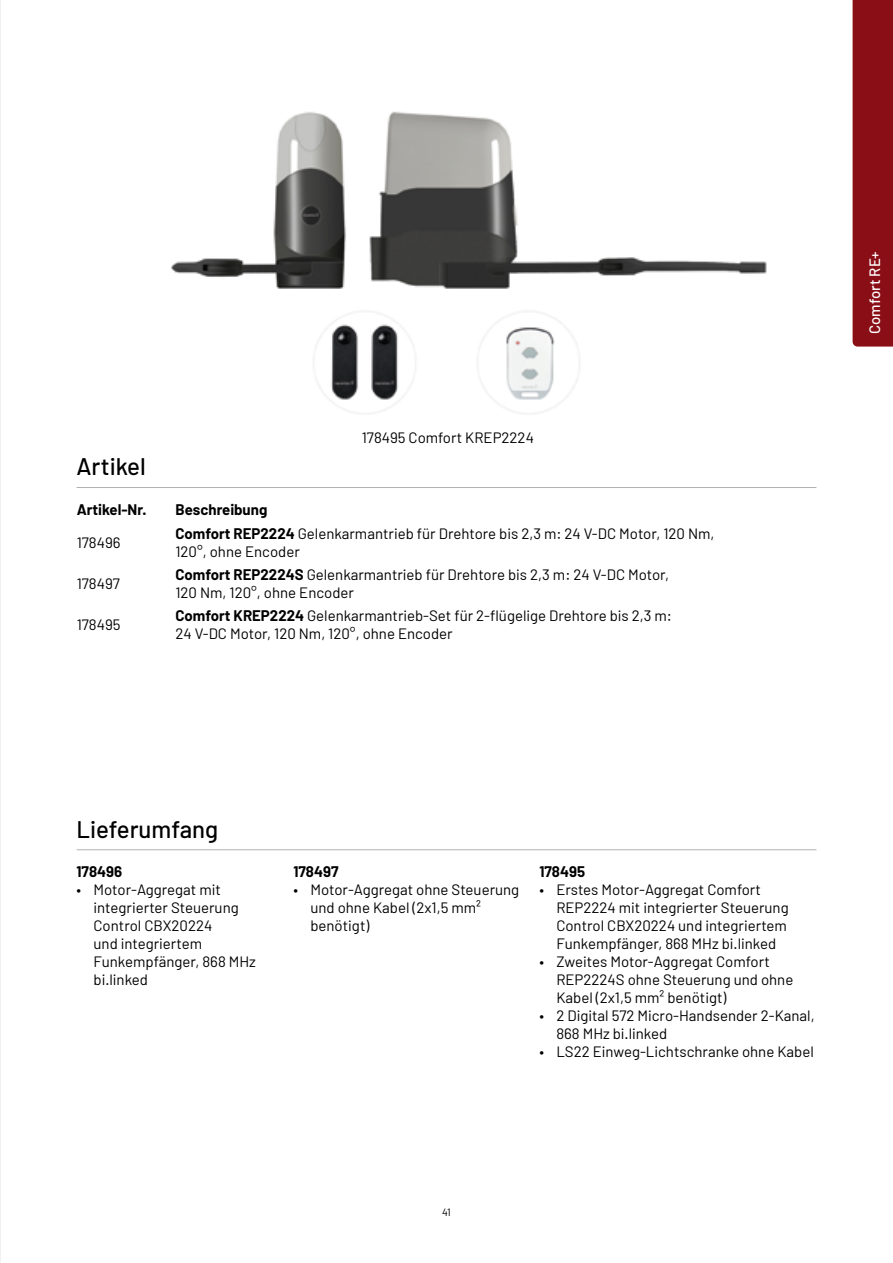
<style>
.page{position:relative;width:893px;height:1263px;background:#fff}
.page>*{position:absolute;margin:0;border:0;box-sizing:border-box;transform-origin:0 0}
.t1{font:500 24px "Barlow";color:#000}
.t2{font:15px/18px "Barlow";color:#000}
.t3{font:700 15px "Barlow";color:#000}
.t4{font:500 15px "Barlow";color:#fff}
.t5{font:10.5px "Barlow";color:#000}
.s1{font-weight:700}
</style>
<div class="page">
<hr style="left:0;top:0;width:1px;height:1263px;background:#e3e3e3">
<div style="left:853px;top:0;width:40px;height:347px;background:#8a0e16"></div>
<img style="left:0;top:449px;width:1px;height:814px">
<img style="left:171px;top:111px;width:596px;height:303px">
<hr style="left:77px;top:487px;width:739px;height:1px;background:#b3b2b2">
<hr style="left:77px;top:849px;width:739px;height:1px;background:#b3b2b2">
<h1 class="t1" style="left:77px;top:452px;width:71px">Artikel</h1>
<p class="t3" style="left:77px;top:500px;width:71px">Artikel-Nr.</p>
<p class="t3" style="left:175px;top:500px;width:93px">Beschreibung</p>
<p class="t2" style="left:362px;top:428px;width:174px">178495 Comfort KREP2224</p>
<p class="t2" style="left:77px;top:533px;width:45px">178496</p>
<p class="t2" style="left:77px;top:574px;width:45px">178497</p>
<p class="t2" style="left:77px;top:615px;width:45px">178495</p>
<p class="t2" style="left:175px;top:524px;width:541px"><span class="s1">Comfort REP2224</span> Gelenkarmantrieb für Drehtore bis 2,3 m: 24 V-DC Motor, 120 Nm,<br>120°, ohne Encoder</p>
<p class="t2" style="left:175px;top:565px;width:495px"><span class="s1">Comfort REP2224S</span> Gelenkarmantrieb für Drehtore bis 2,3 m: 24 V-DC Motor,<br>120 Nm, 120°, ohne Encoder</p>
<p class="t2" style="left:175px;top:606px;width:498px"><span class="s1">Comfort KREP2224</span> Gelenkarmantrieb-Set für 2-flügelige Drehtore bis 2,3 m:<br>24 V-DC Motor, 120 Nm, 120°, ohne Encoder</p>
<p class="t4" style="left:865px;top:334px;width:84px;rotate:-90deg">Comfort RE+</p>
<h1 class="t1" style="left:77px;top:814px;width:143px">Lieferumfang</h1>
<p class="t3" style="left:77px;top:862px;width:47px">178496</p>
<p class="t2" style="left:94px;top:880px;width:164px;text-indent:-17px">• Motor-Aggregat mit integrierter Steuerung<br>Control CBX20224<br>und integriertem<br>Funkempfänger, 868 MHz bi.linked</p>
<p class="t3" style="left:293px;top:862px;width:47px">178497</p>
<p class="t2" style="left:310px;top:880px;width:210px;text-indent:-17px">• Motor-Aggregat ohne Steuerung und ohne Kabel (2x1,5 mm² benötigt)</p>
<p class="t3" style="left:539px;top:862px;width:47px">178495</p>
<p class="t2" style="left:556px;top:880px;width:234px;text-indent:-17px">• Erstes Motor-Aggregat Comfort REP2224 mit integrierter Steuerung Control CBX20224 und integriertem Funkempfänger, 868 MHz bi.linked</p>
<p class="t2" style="left:556px;top:952px;width:238px;text-indent:-17px">• Zweites Motor-Aggregat Comfort<br>REP2224S ohne Steuerung und ohne<br>Kabel (2x1,5 mm² benötigt)</p>
<p class="t2" style="left:556px;top:1006px;width:260px;text-indent:-17px">• 2 Digital 572 Micro-Handsender 2-Kanal,<br>868 MHz bi.linked</p>
<p class="t2" style="left:539px;top:1042px;width:276px">• LS22 Einweg-Lichtschranke ohne Kabel</p>
<p class="t5" style="left:442px;top:1206px;width:10px">41</p>
</div>
